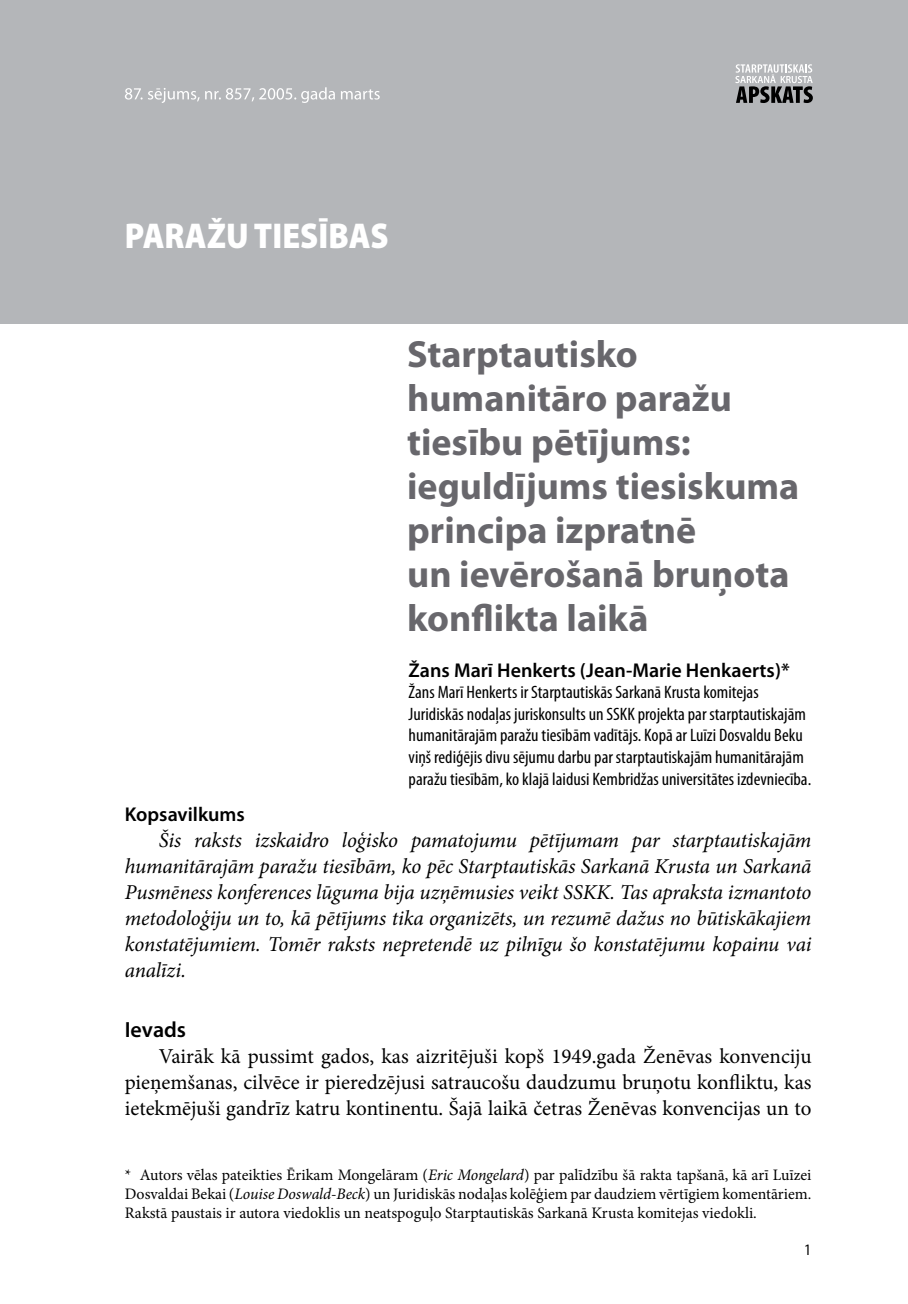
<style>
.page{position:relative;width:908px;height:1304px;background:#fff}
.page>*{position:absolute;margin:0;border:0;box-sizing:border-box;transform-origin:0 0}
.t1{font:700 38px/44px "Myriad Pro";color:#68676c}
.t2{font:900 36px "Myriad Pro";color:#fff;scale:.9 1}
.t3{font:600 22px "Myriad Pro";color:#000}
.t4{font:italic 21.2px/26px "Minion Pro";letter-spacing:-.01em;color:#000;text-align:justify}
.t5{font:21.2px/26px "Minion Pro";color:#000;text-align:justify}
.t6{font:600 20px "Myriad Pro";color:#000}
.t7{font:condensed 18px/21.6px "Myriad Pro";color:#000}
.t8{font:16px/19.2px "Minion Pro";letter-spacing:-.005em;color:#000;text-align:justify}
.s1{font-style:italic}
</style>
<div class="page">
<div style="left:0;top:0;width:907px;height:323px;background:#b4b6b9"></div>
<svg style="left:735px;top:64px;width:77px;height:39px"></svg>
<svg style="left:125px;top:87px;width:210px;height:16px"></svg>
<svg style="left:341px;top:89px;width:38px;height:11px"></svg>
<h2 class="t2" style="left:125px;top:212px;width:294px">PARAŽU TIESĪBAS</h2>
<h1 class="t1" style="left:407px;top:331px;width:393px">Starptautisko humanitāro paražu tiesību pētījums: ieguldījums tiesiskuma principa izpratnē<br>un ievērošanā bruņota konflikta laikā</h1>
<p class="t6" style="left:408px;top:657px;width:382px">Žans Marī Henkerts (Jean-Marie Henkaerts)*</p>
<p class="t7" style="left:408px;top:681px;width:404px">Žans Marī Henkerts ir Starptautiskās Sarkanā Krusta komitejas Juridiskās nodaļas juriskonsults un SSKK projekta par starptautiskajām humanitārajām paražu tiesībām vadītājs. Kopā ar Luīzi Dosvaldu Beku viņš rediģējis divu sējumu darbu par starptautiskajām humanitārajām paražu tiesībām, ko klajā laidusi Kembridžas universitātes izdevniecība.</p>
<p class="t6" style="left:125px;top:801px;width:122px">Kopsavilkums</p>
<p class="t4" style="left:125px;top:827px;width:687px;text-indent:34px">Šis raksts izskaidro loģisko pamatojumu pētījumam par starptautiskajām humanitārajām paražu tiesībām, ko pēc Starptautiskās Sarkanā Krusta un Sarkanā Pusmēness konferences lūguma bija uzņēmusies veikt SSKK. Tas apraksta izmantoto metodoloģiju un to, kā pētījums tika organizēts, un rezumē dažus no būtiskākajiem konstatējumiem. Tomēr raksts nepretendē uz pilnīgu šo konstatējumu kopainu vai analīzi.</p>
<p class="t3" style="left:125px;top:1015px;width:63px">Ievads</p>
<p class="t5" style="left:125px;top:1043px;width:688px;text-indent:34px">Vairāk kā pussimt gados, kas aizritējuši kopš 1949.gada Ženēvas konvenciju pieņemšanas, cilvēce ir pieredzējusi satraucošu daudzumu bruņotu konfliktu, kas ietekmējuši gandrīz katru kontinentu. Šajā laikā četras Ženēvas konvencijas un to</p>
<p class="t8" style="left:125px;top:1165px;width:688px">* Autors vēlas pateikties Ērikam Mongelāram (<span class="s1">Eric Mongelard</span>) par palīdzību šā rakta tapšanā, kā arī Luīzei Dosvaldai Bekai (<span class="s1">Louise Doswald-Beck</span>) un Juridiskās nodaļas kolēģiem par daudziem vērtīgiem komentāriem.<br>Rakstā paustais ir autora viedoklis un neatspoguļo Starptautiskās Sarkanā Krusta komitejas viedokli.</p>
</div>
